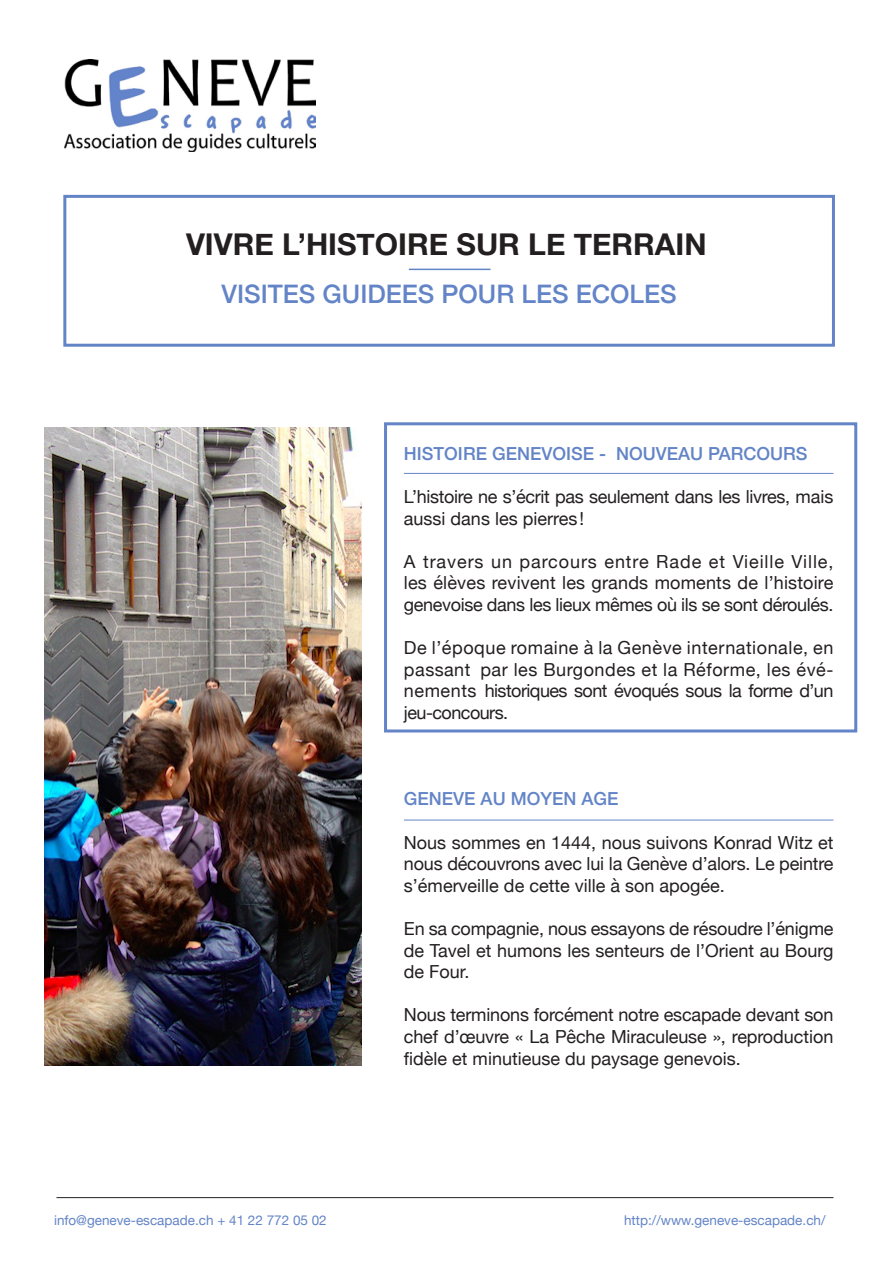
<style>
.page{position:relative;width:893px;height:1263px;background:#fff}
.page>*{position:absolute;margin:0;border:0;box-sizing:border-box;transform-origin:0 0}
.t1{font:700 30px "Helvetica Neue";color:#231f20}
.t2{font:500 25.5px "Helvetica Neue";color:#6384c7}
.t3{font:18px/21.6px "Helvetica Neue";letter-spacing:-.01em;color:#231f20;text-align:justify}
.t4{font:500 18px "Helvetica Neue";color:#6384c7}
.t5{font:13.5px "Helvetica Neue";color:#6384c7}
</style>
<div class="page">
<div style="left:384px;top:422px;width:473px;height:310px;border:3px solid #6384c7"></div>
<img style="left:65px;top:60px;width:250px;height:91px">
<img style="left:45px;top:427px;width:316px;height:639px">
<hr style="left:409px;top:269px;width:81px;height:1px;background:#6384c7">
<hr style="left:404px;top:473px;width:429px;height:1px;background:#6384c7">
<hr style="left:404px;top:820px;width:429px;height:1px;background:#6384c7">
<hr style="left:56px;top:1197px;width:777px;height:1px;background:#231f20">
<div style="left:63px;top:195px;width:772px;height:152px;border:3px solid #6384c7"></div>
<p class="t1" style="left:186px;top:220px;width:522px">VIVRE L’HISTOIRE SUR LE TERRAIN</p>
<p class="t2" style="left:221px;top:274px;width:457px">VISITES GUIDEES POUR LES ECOLES</p>
<p class="t4" style="left:404px;top:439px;width:405px">HISTOIRE GENEVOISE - NOUVEAU PARCOURS</p>
<p class="t3" style="left:404px;top:487px;width:431px">L’histoire ne s’écrit pas seulement dans les livres, mais aussi dans les pierres !</p>
<p class="t3" style="left:404px;top:552px;width:431px">A travers un parcours entre Rade et Vieille Ville, les élèves revivent les grands moments de l’histoire genevoise dans les lieux mêmes où ils se sont déroulés.</p>
<p class="t3" style="left:404px;top:638px;width:431px">De l’époque romaine à la Genève internationale, en passant par les Burgondes et la Réforme, les évé&shy;nements historiques sont évoqués sous la forme d’un jeu-concours.</p>
<p class="t4" style="left:404px;top:784px;width:216px">GENEVE AU MOYEN AGE</p>
<p class="t3" style="left:404px;top:832px;width:431px">Nous sommes en 1444, nous suivons Konrad Witz et nous découvrons avec lui la Genève d’alors. Le peintre s’émerveille de cette ville à son apogée.</p>
<p class="t3" style="left:404px;top:919px;width:431px">En sa compagnie, nous essayons de résoudre l’énigme de Tavel et humons les senteurs de l’Orient au Bourg de Four.</p>
<p class="t3" style="left:404px;top:1005px;width:431px">Nous terminons forcément notre escapade devant son chef d’œuvre « La Pêche Miraculeuse », reproduction fidèle et minutieuse du paysage genevois.</p>
<p class="t5" style="left:54px;top:1210px;width:274px">info@geneve-escapade.ch + 41 22 772 05 02</p>
<p class="t5" style="left:624px;top:1210px;width:203px">http://www.geneve-escapade.ch/</p>
</div>
